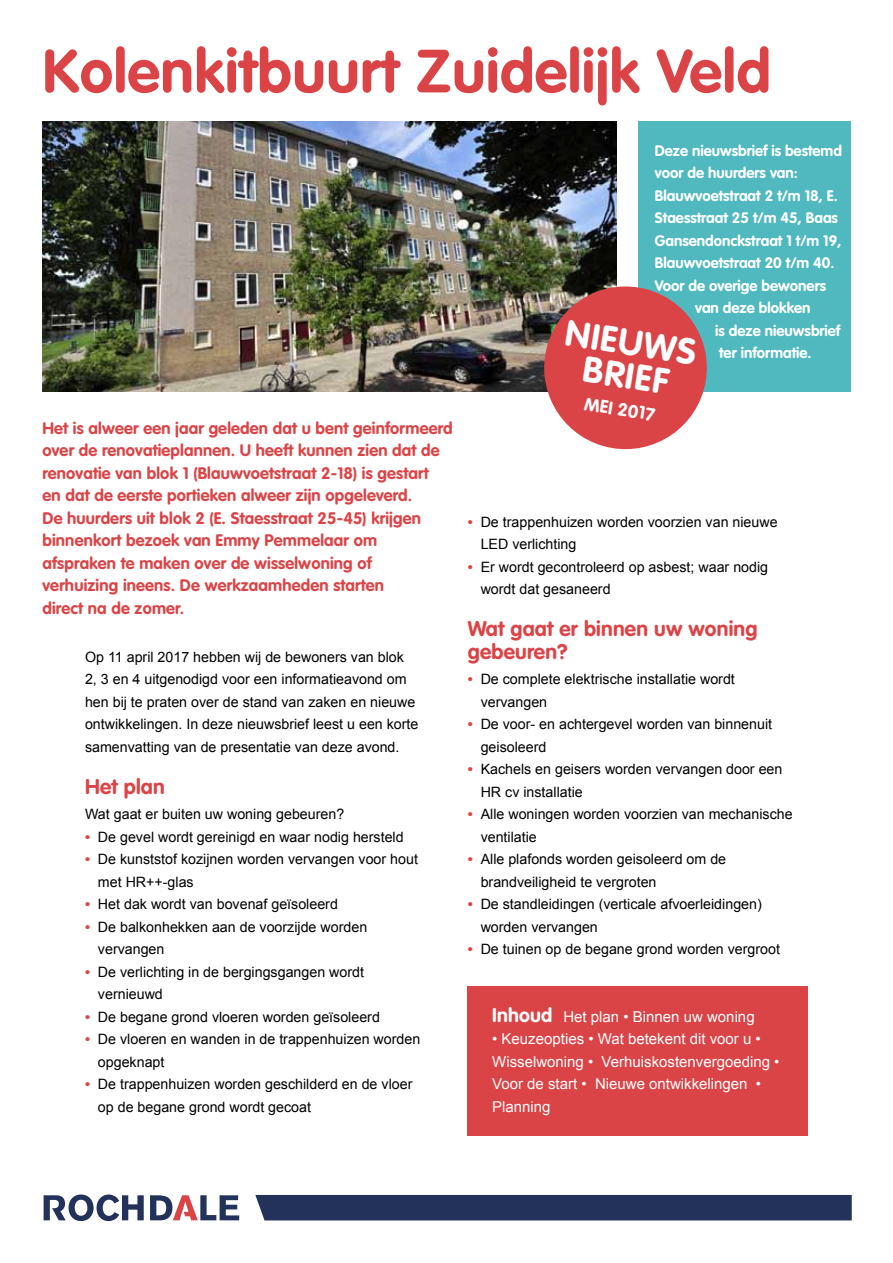
<style>
.page{position:relative;width:893px;height:1263px;background:#fff}
.page>*{position:absolute;margin:0;border:0;box-sizing:border-box;transform-origin:0 0}
.t1{font:700 60px "VAG Rounded";letter-spacing:.01em;color:#db4447}
.t2{font:700 36px/33.3px "VAG Rounded";color:#fff;text-align:center}
.t3{font:700 21px/22.5px "VAG Rounded";letter-spacing:.01em;color:#db4447}
.t4{font:700 18px "VAG Rounded";color:#fff}
.t5{font:700 16.5px/22.5px "VAG Rounded";letter-spacing:.01em;color:#db4447}
.t6{font:700 15px "VAG Rounded";color:#fff}
.t7{font:15px/22.5px "Arial";color:#fff}
.t8{font:14.25px/22.5px "Arial";color:#000}
.s1{font-weight:700;color:#db4447}
.s2{font-family:"VAG Rounded";font-weight:700;font-size:19.5px}
</style>
<div class="page">
<div style="left:255px;top:1195px;width:597px;height:25px;background:#22325a"></div>
<svg style="left:44px;top:1194px;width:100px;height:27px"></svg>
<svg style="left:150px;top:1195px;width:89px;height:25px"></svg>
<img style="left:43px;top:122px;width:574px;height:270px">
<div style="left:638px;top:122px;width:212px;height:270px;background:#4fb9bf"></div>
<svg style="left:535px;top:277px;width:172px;height:173px"></svg>
<div style="left:468px;top:986px;width:340px;height:149px;background:#db4447"></div>
<h1 class="t1" style="left:43px;top:36px;width:730px">Kolenkitbuurt Zuidelijk Veld</h1>
<p class="t6" style="left:655px;top:142px;width:189px">Deze nieuwsbrief is bestemd</p>
<p class="t6" style="left:655px;top:164px;width:145px">voor de huurders van:</p>
<p class="t6" style="left:655px;top:187px;width:184px">Blauwvoetstraat 2 t/m 18, E.</p>
<p class="t6" style="left:655px;top:209px;width:185px">Staesstraat 25 t/m 45, Baas</p>
<p class="t6" style="left:655px;top:232px;width:188px">Gansendonckstraat 1 t/m 19,</p>
<p class="t6" style="left:655px;top:254px;width:181px">Blauwvoetstraat 20 t/m 40.</p>
<p class="t6" style="left:655px;top:277px;width:173px">Voor de overige bewoners</p>
<p class="t6" style="left:695px;top:299px;width:117px">van deze blokken</p>
<p class="t6" style="left:715px;top:322px;width:127px">is deze nieuwsbrief</p>
<p class="t6" style="left:719px;top:344px;width:94px">ter informatie.</p>
<h2 class="t2" style="left:568px;top:317px;width:134px;rotate:9deg">NIEUWS<br>BRIEF</h2>
<p class="t4" style="left:586px;top:393px;width:73px;rotate:9deg">mei 2017</p>
<p class="t5" style="left:43px;top:417px;width:411px">Het is alweer een jaar geleden dat u bent geinformeerd over de renovatieplannen. U heeft kunnen zien dat de renovatie van blok 1 (Blauwvoetstraat 2-18) is gestart<br>en dat de eerste portieken alweer zijn opgeleverd.<br>De huurders uit blok 2 (E. Staesstraat 25-45) krijgen binnenkort bezoek van Emmy Pemmelaar om afspraken te maken over de wisselwoning of<br>verhuizing ineens. De werkzaamheden starten<br>direct na de zomer.</p>
<p class="t8" style="left:481px;top:510px;width:299px;text-indent:-13px"><span class="s1">•</span> De trappenhuizen worden voorzien van nieuwe<br>LED verlichting</p>
<p class="t8" style="left:481px;top:555px;width:289px;text-indent:-13px"><span class="s1">•</span> Er wordt gecontroleerd op asbest; waar nodig wordt dat gesaneerd</p>
<h3 class="t3" style="left:468px;top:618px;width:291px">Wat gaat er binnen uw woning gebeuren?</h3>
<p class="t8" style="left:481px;top:668px;width:256px;text-indent:-13px"><span class="s1">•</span> De complete elektrische installatie wordt vervangen</p>
<p class="t8" style="left:481px;top:713px;width:293px;text-indent:-13px"><span class="s1">•</span> De voor- en achtergevel worden van binnenuit geisoleerd</p>
<p class="t8" style="left:481px;top:758px;width:303px;text-indent:-13px"><span class="s1">•</span> Kachels en geisers worden vervangen door een<br>HR cv installatie</p>
<p class="t8" style="left:481px;top:803px;width:314px;text-indent:-13px"><span class="s1">•</span> Alle woningen worden voorzien van mechanische ventilatie</p>
<p class="t8" style="left:481px;top:848px;width:247px;text-indent:-13px"><span class="s1">•</span> Alle plafonds worden geisoleerd om de brandveiligheid te vergroten</p>
<p class="t8" style="left:481px;top:893px;width:283px;text-indent:-13px"><span class="s1">•</span> De standleidingen (verticale afvoerleidingen) worden vervangen</p>
<p class="t8" style="left:468px;top:938px;width:314px"><span class="s1">•</span> De tuinen op de begane grond worden vergroot</p>
<p class="t8" style="left:85px;top:645px;width:335px">Op 11 april 2017 hebben wij de bewoners van blok 2, 3 en 4 uitgenodigd voor een informatieavond om hen bij te praten over de stand van zaken en nieuwe ontwikkelingen. In deze nieuwsbrief leest u een korte samenvatting van de presentatie van deze avond.</p>
<h3 class="t3" style="left:85px;top:776px;width:81px">Het plan</h3>
<p class="t8" style="left:85px;top:803px;width:261px">Wat gaat er buiten uw woning gebeuren?</p>
<p class="t8" style="left:85px;top:825px;width:320px"><span class="s1">•</span> De gevel wordt gereinigd en waar nodig hersteld</p>
<p class="t8" style="left:98px;top:848px;width:321px;text-indent:-13px"><span class="s1">•</span> De kunststof kozijnen worden vervangen voor hout met HR++-glas</p>
<p class="t8" style="left:85px;top:893px;width:254px"><span class="s1">•</span> Het dak wordt van bovenaf geïsoleerd</p>
<p class="t8" style="left:98px;top:915px;width:271px;text-indent:-13px"><span class="s1">•</span> De balkonhekken aan de voorzijde worden vervangen</p>
<p class="t8" style="left:98px;top:960px;width:268px;text-indent:-13px"><span class="s1">•</span> De verlichting in de bergingsgangen wordt vernieuwd</p>
<p class="t8" style="left:85px;top:1005px;width:296px"><span class="s1">•</span> De begane grond vloeren worden geïsoleerd</p>
<p class="t8" style="left:98px;top:1028px;width:324px;text-indent:-13px"><span class="s1">•</span> De vloeren en wanden in de trappenhuizen worden opgeknapt</p>
<p class="t8" style="left:98px;top:1073px;width:316px;text-indent:-13px"><span class="s1">•</span> De trappenhuizen worden geschilderd en de vloer op de begane grond wordt gecoat</p>
<p class="t7" style="left:492px;top:1005px;width:264px"><span class="s2">Inhoud</span> Het plan • Binnen uw woning</p>
<p class="t7" style="left:492px;top:1028px;width:289px">• Keuzeopties • Wat betekent dit voor u •<br>Wisselwoning • Verhuiskostenvergoeding •<br>Voor de start • Nieuwe ontwikkelingen •<br>Planning</p>
</div>
